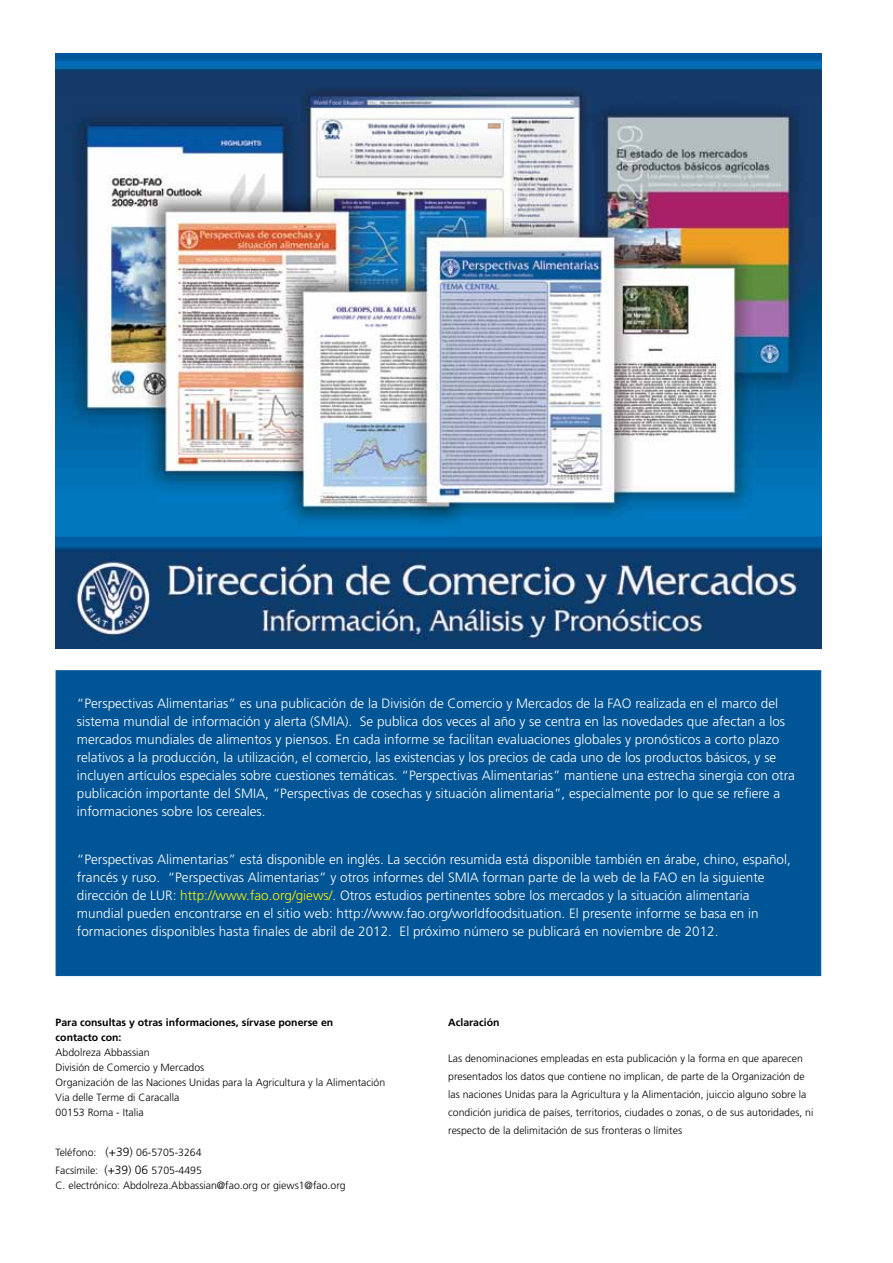
<style>
.page{position:relative;width:893px;height:1263px;background:#fff}
.page>*{position:absolute;margin:0;border:0;box-sizing:border-box;transform-origin:0 0}
.t1{font:300 13.5px/18px "Frutiger LT Std";color:#fff}
.t2{font:300 10.5px/18px "Frutiger LT Std";color:#000}
.t3{font:700 10.5px/15px "Frutiger LT Std";color:#000}
.s1{color:#fff200}
.s2{font-size:12px}
</style>
<div class="page">
<div style="left:56px;top:670px;width:765px;height:306px;background:#005596;border:1px solid #005596"></div>
<img style="left:56px;top:53px;width:765px;height:595px">
<p class="t1" style="left:77px;top:695px;width:720px">“Perspectivas Alimentarias” es una publicación de la División de Comercio y Mercados de la FAO realizada en el marco del sistema mundial de información y alerta (SMIA). Se publica dos veces al año y se centra en las novedades que afectan a los mercados mundiales de alimentos y piensos. En cada informe se facilitan evaluaciones globales y pronósticos a corto plazo relativos a la producción, la utilización, el comercio, las existencias y los precios de cada uno de los productos básicos, y se incluyen artículos especiales sobre cuestiones temáticas. “Perspectivas Alimentarias” mantiene una estrecha sinergia con otra publicación importante del SMIA, “Perspectivas de cosechas y situación alimentaria”, especialmente por lo que se refiere a informaciones sobre los cereales.</p>
<p class="t1" style="left:77px;top:851px;width:715px">“Perspectivas Alimentarias” está disponible en inglés. La sección resumida está disponible también en árabe, chino, español, francés y ruso. “Perspectivas Alimentarias” y otros informes del SMIA forman parte de la web de la FAO en la siguiente dirección de LUR: <span class="s1">http://www.fao.org/giews/</span>. Otros estudios pertinentes sobre los mercados y la situación alimentaria mundial pueden encontrarse en el sitio web: http://www.fao.org/worldfoodsituation. El presente informe se basa en in formaciones disponibles hasta finales de abril de 2012. El próximo número se publicará en noviembre de 2012.</p>
<p class="t3" style="left:56px;top:1015px;width:279px">Para consultas y otras informaciones, sírvase ponerse en contacto con:</p>
<p class="t2" style="left:56px;top:1045px;width:331px;line-height:15px">Abdolreza Abbassian<br>División de Comercio y Mercados<br>Organización de las Naciones Unidas para la Agricultura y la Alimentación Via delle Terme di Caracalla<br>00153 Roma - Italia</p>
<p class="t2" style="left:56px;top:1143px;width:148px">Teléfono: <span class="s2">(+39)</span> 06-5705-3264<br>Facsímile: <span class="s2">(+39) 06</span> 5705-4495</p>
<p class="t2" style="left:56px;top:1176px;width:292px">C. electrónico: Abdolreza.Abbassian@fao.org or giews1@fao.org</p>
<p class="t3" style="left:448px;top:1015px;width:53px">Aclaración</p>
<p class="t2" style="left:448px;top:1050px;width:367px">Las denominaciones empleadas en esta publicación y la forma en que aparecen presentados los datos que contiene no implican, de parte de la Organización de las naciones Unidas para la Agricultura y la Alimentación, juiccio alguno sobre la condición juridica de países, territorios, ciudades o zonas, o de sus autoridades, ni respecto de la delimitación de sus fronteras o límites</p>
</div>
